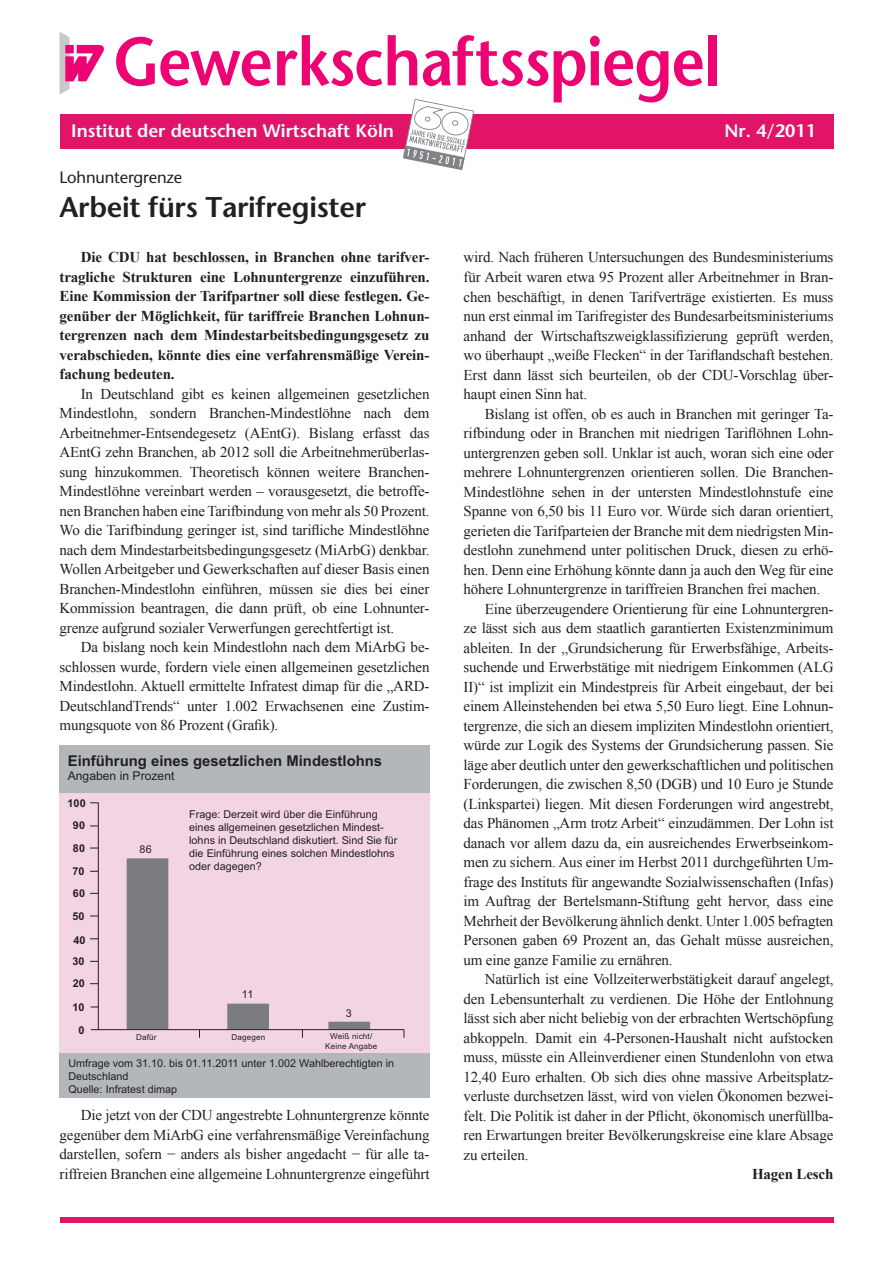
<style>
.page{position:relative;width:893px;height:1263px;background:#fff}
.page>*{position:absolute;margin:0;border:0;box-sizing:border-box;transform-origin:0 0}
.t1{font:600 68.25px "Stone Sans";letter-spacing:-.02em;color:#ed0372;scale:.9 1}
.t2{font:600 28.5px "Stone Sans";letter-spacing:-.01em;color:#231f20}
.t3{font:600 18px "Stone Sans";color:#fff}
.t4{font:16.5px "Stone Sans";letter-spacing:-.01em;color:#231f20}
.t5{font:15px/19.5px "Times New Roman";letter-spacing:-.01em;color:#231f20;text-align:justify}
.t6{font:700 15px/19.5px "Times New Roman";letter-spacing:-.01em;color:#231f20;text-align:justify}
.t7{font:700 14.85px "Arial";color:#231f20}
.t8{font:12.15px "Arial";color:#231f20}
.t9{font:10.8px/12.9px "Arial";color:#231f20}
.t10{font:700 10.8px/22.6px "Arial";letter-spacing:.02em;color:#231f20;text-align:justify}
.t11{font:8.1px/9.8px "Arial";letter-spacing:.02em;color:#231f20;text-align:center}
</style>
<div class="page">
<div style="left:60px;top:114px;width:773px;height:34px;background:#e21467"></div>
<div style="left:60px;top:1218px;width:773px;height:5px;background:#e21467"></div>
<svg style="left:60px;top:32px;width:44px;height:62px"></svg>
<svg style="left:403px;top:99px;width:71px;height:71px"></svg>
<div style="left:60px;top:786px;width:370px;height:306px;background:#f3d4e4"></div>
<div style="left:60px;top:1054px;width:370px;height:44px;background:#b4b7ba"></div>
<div style="left:60px;top:744px;width:370px;height:48px;background:#b4b7ba"></div>
<div style="left:127px;top:858px;width:41px;height:171px;background:#7b7c82"></div>
<div style="left:227px;top:1004px;width:42px;height:25px;background:#7b7c82"></div>
<div style="left:328px;top:1022px;width:42px;height:7px;background:#7b7c82"></div>
<hr style="left:91px;top:1029px;width:313px;height:1px;background:#231f20">
<hr style="left:98px;top:802px;width:1px;height:228px;background:#231f20">
<h1 class="t1" style="left:113px;top:19px;width:676px">Gewerkschaftsspiegel</h1>
<p class="t3" style="left:71px;top:119px;width:324px">Institut der deutschen Wirtschaft Köln</p>
<p class="t3" style="left:724px;top:119px;width:93px">Nr. 4/2011</p>
<p class="t4" style="left:60px;top:167px;width:124px">Lohnuntergrenze</p>
<h2 class="t2" style="left:60px;top:189px;width:308px">Arbeit fürs Tarifregister</h2>
<p class="t6" style="left:60px;top:247px;width:371px;text-indent:21px">Die CDU hat beschlossen, in Branchen ohne tarifver&shy;tragliche Strukturen eine Lohnuntergrenze einzuführen.<br>Eine Kommission der Tarifpartner soll diese festlegen. Ge&shy;genüber der Möglichkeit, für tariffreie Branchen Lohnun&shy;tergrenzen nach dem Mindestarbeitsbedingungsgesetz zu verabschieden, könnte dies eine verfahrensmäßige Verein&shy;fachung bedeuten.</p>
<p class="t5" style="left:60px;top:384px;width:371px;text-indent:21px">In Deutschland gibt es keinen allgemeinen gesetzlichen Mindestlohn, sondern Branchen-Mindestlöhne nach dem Arbeitnehmer-Entsendegesetz (AEntG). Bislang erfasst das AEntG zehn Branchen, ab 2012 soll die Arbeitnehmerüberlas&shy;sung hinzukommen. Theoretisch können weitere Branchen-Mindestlöhne vereinbart werden – vorausgesetzt, die betroffe&shy;nen Branchen haben eine Tarifbindung von mehr als 50 Prozent.<br>Wo die Tarifbindung geringer ist, sind tarifliche Mindestlöhne nach dem Mindestarbeitsbedingungsgesetz (MiArbG) denkbar.<br>Wollen Arbeitgeber und Gewerkschaften auf dieser Basis einen Branchen-Mindestlohn einführen, müssen sie dies bei einer Kommission beantragen, die dann prüft, ob eine Lohnunter&shy;grenze aufgrund sozialer Verwerfungen gerechtfertigt ist.</p>
<p class="t5" style="left:60px;top:637px;width:371px;text-indent:21px">Da bislang noch kein Mindestlohn nach dem MiArbG be&shy;schlossen wurde, fordern viele einen allgemeinen gesetzlichen Mindestlohn. Aktuell ermittelte Infratest dimap für die „ARD-DeutschlandTrends“ unter 1.002 Erwachsenen eine Zustim&shy;mungsquote von 86 Prozent (Grafik).</p>
<p class="t7" style="left:68px;top:750px;width:316px">Einführung eines gesetzlichen Mindestlohns</p>
<p class="t8" style="left:68px;top:768px;width:108px">Angaben in Prozent</p>
<p class="t9" style="left:189px;top:808px;width:210px">Frage: Derzeit wird über die Einführung eines allgemeinen gesetzlichen Mindest&shy;lohns in Deutschland diskutiert. Sind Sie für die Einführung eines solchen Mindestlohns oder dagegen?</p>
<p class="t10" style="left:67px;top:793px;width:20px">100</p>
<p class="t10" style="left:72px;top:814px;width:14px">90<br>80<br>70<br>60<br>50</p>
<p class="t10" style="left:73px;top:929px;width:14px">40</p>
<p class="t9" style="left:139px;top:843px;width:14px">86</p>
<p class="t10" style="left:72px;top:950px;width:14px;line-height:21.9px">30<br>20</p>
<p class="t10" style="left:72px;top:996px;width:14px">10</p>
<p class="t10" style="left:79px;top:1019px;width:8px">0</p>
<p class="t11" style="left:136px;top:1033px;width:22px">Dafür</p>
<p class="t9" style="left:242px;top:988px;width:13px">11</p>
<p class="t9" style="left:346px;top:1006px;width:8px">3</p>
<p class="t11" style="left:232px;top:1033px;width:35px">Dagegen</p>
<p class="t11" style="left:325px;top:1032px;width:54px">Weiß nicht/<br>Keine Angabe</p>
<p class="t9" style="left:68px;top:1056px;width:327px">Umfrage vom 31.10. bis 01.11.2011 unter 1.002 Wahlberechtigten in<br>Deutschland<br>Quelle: Infratest dimap</p>
<p class="t5" style="left:60px;top:1105px;width:372px;text-indent:21px">Die jetzt von der CDU angestrebte Lohnuntergrenze könnte gegenüber dem MiArbG eine verfahrensmäßige Vereinfachung darstellen, sofern − anders als bisher angedacht − für alle ta&shy;riffreien Branchen eine allgemeine Lohnuntergrenze eingeführt</p>
<p class="t5" style="left:463px;top:247px;width:371px">wird. Nach früheren Untersuchungen des Bundesministeriums für Arbeit waren etwa 95 Prozent aller Arbeitnehmer in Bran&shy;chen beschäftigt, in denen Tarifverträge existierten. Es muss nun erst einmal im Tarifregister des Bundesarbeitsministeriums anhand der Wirtschaftszweigklassifizierung geprüft werden, wo überhaupt „weiße Flecken“ in der Tariflandschaft bestehen.<br>Erst dann lässt sich beurteilen, ob der CDU-Vorschlag über&shy;haupt einen Sinn hat.</p>
<p class="t5" style="left:485px;top:403px;width:350px">Bislang ist offen, ob es auch in Branchen mit geringer Ta-</p>
<p class="t5" style="left:463px;top:423px;width:371px">rifbindung oder in Branchen mit niedrigen Tariflöhnen Lohn-</p>
<p class="t5" style="left:463px;top:442px;width:371px">untergrenzen geben soll. Unklar ist auch, woran sich eine oder</p>
<p class="t5" style="left:463px;top:462px;width:371px">mehrere Lohnuntergrenzen orientieren sollen. Die Branchen-</p>
<p class="t5" style="left:463px;top:481px;width:371px">Mindestlöhne sehen in der untersten Mindestlohnstufe eine</p>
<p class="t5" style="left:463px;top:501px;width:372px">Spanne von 6,50 bis 11 Euro vor. Würde sich daran orientiert,</p>
<p class="t5" style="left:463px;top:520px;width:371px">gerieten die Tarifparteien der Branche mit dem niedrigsten Min-</p>
<p class="t5" style="left:463px;top:540px;width:371px">destlohn zunehmend unter politischen Druck, diesen zu erhö-</p>
<p class="t5" style="left:463px;top:559px;width:371px">hen. Denn eine Erhöhung könnte dann ja auch den Weg für eine</p>
<p class="t5" style="left:463px;top:579px;width:358px">höhere Lohnuntergrenze in tariffreien Branchen frei machen.</p>
<p class="t5" style="left:485px;top:598px;width:350px">Eine überzeugendere Orientierung für eine Lohnuntergren-</p>
<p class="t5" style="left:463px;top:618px;width:371px">ze lässt sich aus dem staatlich garantierten Existenzminimum</p>
<p class="t5" style="left:463px;top:637px;width:371px">ableiten. In der „Grundsicherung für Erwerbsfähige, Arbeits-</p>
<p class="t5" style="left:463px;top:657px;width:371px">suchende und Erwerbstätige mit niedrigem Einkommen (ALG</p>
<p class="t5" style="left:463px;top:676px;width:372px">II)“ ist implizit ein Mindestpreis für Arbeit eingebaut, der bei</p>
<p class="t5" style="left:463px;top:696px;width:371px">einem Alleinstehenden bei etwa 5,50 Euro liegt. Eine Lohnun-</p>
<p class="t5" style="left:463px;top:715px;width:372px">tergrenze, die sich an diesem impliziten Mindestlohn orientiert,</p>
<p class="t5" style="left:463px;top:735px;width:371px">würde zur Logik des Systems der Grundsicherung passen. Sie</p>
<p class="t5" style="left:463px;top:754px;width:371px">läge aber deutlich unter den gewerkschaftlichen und politischen</p>
<p class="t5" style="left:463px;top:774px;width:371px">Forderungen, die zwischen 8,50 (DGB) und 10 Euro je Stunde</p>
<p class="t5" style="left:463px;top:793px;width:371px">(Linkspartei) liegen. Mit diesen Forderungen wird angestrebt,</p>
<p class="t5" style="left:463px;top:813px;width:371px">das Phänomen „Arm trotz Arbeit“ einzudämmen. Der Lohn ist</p>
<p class="t5" style="left:463px;top:832px;width:371px">danach vor allem dazu da, ein ausreichendes Erwerbseinkom-</p>
<p class="t5" style="left:463px;top:852px;width:371px">men zu sichern. Aus einer im Herbst 2011 durchgeführten Um-</p>
<p class="t5" style="left:463px;top:871px;width:371px">frage des Instituts für angewandte Sozialwissenschaften (Infas)</p>
<p class="t5" style="left:463px;top:891px;width:371px">im Auftrag der Bertelsmann-Stiftung geht hervor, dass eine</p>
<p class="t5" style="left:463px;top:910px;width:371px">Mehrheit der Bevölkerung ähnlich denkt. Unter 1.005 befragten</p>
<p class="t5" style="left:463px;top:930px;width:371px">Personen gaben 69 Prozent an, das Gehalt müsse ausreichen,</p>
<p class="t5" style="left:463px;top:949px;width:211px">um eine ganze Familie zu ernähren.</p>
<p class="t5" style="left:485px;top:969px;width:350px">Natürlich ist eine Vollzeiterwerbstätigkeit darauf angelegt,</p>
<p class="t5" style="left:463px;top:988px;width:371px">den Lebensunterhalt zu verdienen. Die Höhe der Entlohnung</p>
<p class="t5" style="left:463px;top:1008px;width:371px">lässt sich aber nicht beliebig von der erbrachten Wertschöpfung</p>
<p class="t5" style="left:463px;top:1027px;width:371px">abkoppeln. Damit ein 4-Personen-Haushalt nicht aufstocken</p>
<p class="t5" style="left:463px;top:1047px;width:371px">muss, müsste ein Alleinverdiener einen Stundenlohn von etwa</p>
<p class="t5" style="left:463px;top:1066px;width:371px">12,40 Euro erhalten. Ob sich dies ohne massive Arbeitsplatz-</p>
<p class="t5" style="left:463px;top:1086px;width:371px">verluste durchsetzen lässt, wird von vielen Ökonomen bezwei-</p>
<p class="t5" style="left:463px;top:1105px;width:371px">felt. Die Politik ist daher in der Pflicht, ökonomisch unerfüllba-</p>
<p class="t5" style="left:463px;top:1125px;width:371px">ren Erwartungen breiter Bevölkerungskreise eine klare Absage</p>
<p class="t5" style="left:463px;top:1144px;width:66px">zu erteilen.</p>
<p class="t6" style="left:752px;top:1164px;width:83px">Hagen Lesch</p>
</div>
